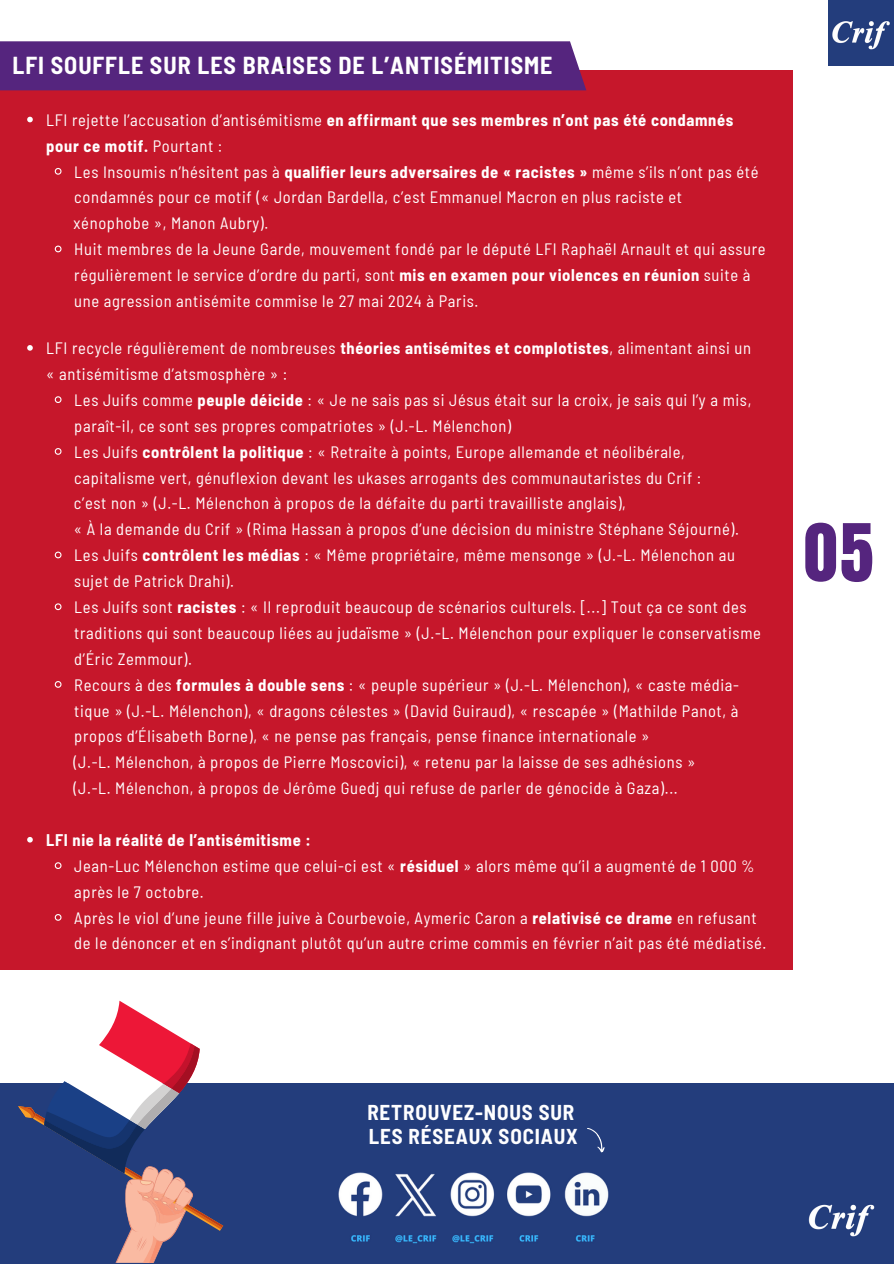
<style>
.page{position:relative;width:894px;height:1264px;background:#fff}
.page>*{position:absolute;margin:0;border:0;box-sizing:border-box;transform-origin:0 0}
.t1{font:67.5px "Anton";color:#55257e}
.t2{font:700 semi-condensed 24px "Barlow";letter-spacing:.04em;color:#fff}
.t3{font:700 semi-condensed 21px/24.8px "Barlow";letter-spacing:.04em;color:#fefeff}
.t4{font:21px "Open Sans";color:#000}
.t5{font:semi-condensed 16.5px/25.8px "Barlow";letter-spacing:.04em;color:#fff}
.t6{font:700 semi-condensed 16.5px/25.8px "Barlow";letter-spacing:.04em;color:#fff}
.s1{font-weight:400}
.s2{font-weight:700}
</style>
<div class="page">
<div style="left:0;top:1082px;width:893px;height:181px;background:#233d7c"></div>
<img style="left:808px;top:1204px;width:67px;height:33px">
<img style="left:338px;top:1172px;width:271px;height:72px">
<svg style="left:587px;top:1128px;width:18px;height:25px"></svg>
<img style="left:828px;top:0;width:65px;height:65px">
<div style="left:0;top:70px;width:792px;height:899px;background:#c6172b"></div>
<div style="left:0;top:41px;width:586px;height:49px;background:#55257e"></div>
<svg style="left:18px;top:1000px;width:205px;height:262px"></svg>
<svg style="left:27px;top:345px;width:6px;height:6px"></svg>
<svg style="left:54px;top:396px;width:8px;height:7px"></svg>
<svg style="left:54px;top:448px;width:8px;height:7px"></svg>
<svg style="left:54px;top:551px;width:8px;height:8px"></svg>
<svg style="left:54px;top:603px;width:8px;height:8px"></svg>
<svg style="left:54px;top:681px;width:8px;height:7px"></svg>
<svg style="left:27px;top:837px;width:6px;height:5px"></svg>
<svg style="left:54px;top:862px;width:8px;height:7px"></svg>
<svg style="left:54px;top:914px;width:8px;height:7px"></svg>
<svg style="left:27px;top:117px;width:6px;height:5px"></svg>
<svg style="left:54px;top:168px;width:8px;height:7px"></svg>
<svg style="left:54px;top:245px;width:8px;height:8px"></svg>
<p class="t2" style="left:12px;top:50px;width:541px">LFI SOUFFLE SUR LES BRAISES DE L’ANTISÉMITISME</p>
<p class="t4" style="left:279px;top:50px;width:8px">-</p>
<p class="t6" style="left:46px;top:106px;width:688px"><span class="s1">LFI rejette l’accusation d’antisémitisme</span> en affirmant que ses membres n’ont pas été condamnés pour ce motif. <span class="s1">Pourtant :</span></p>
<p class="t5" style="left:74px;top:158px;width:685px">Les Insoumis n’hésitent pas à <span class="s2">qualifier leurs adversaires de « racistes »</span> même s’ils n’ont pas été condamnés pour ce motif (« Jordan Bardella, c’est Emmanuel Macron en plus raciste et</p>
<h2 class="t5" style="left:74px;top:210px;width:196px">xénophobe », Manon Aubry).</h2>
<p class="t5" style="left:74px;top:236px;width:692px">Huit membres de la Jeune Garde, mouvement fondé par le député LFI Raphaël Arnault et qui assure régulièrement le service d’ordre du parti, sont <span class="s2">mis en examen pour violences en réunion</span> suite à une agression antisémite commise le 27 mai 2024 à Paris.</p>
<p class="t5" style="left:46px;top:334px;width:706px">LFI recycle régulièrement de nombreuses <span class="s2">théories antisémites et complotistes</span>, alimentant ainsi un « antisémitisme d’atsmosphère » :</p>
<p class="t5" style="left:74px;top:386px;width:678px">Les Juifs comme <span class="s2">peuple déicide</span> : « Je ne sais pas si Jésus était sur la croix, je sais qui l’y a mis, paraît-il, ce sont ses propres compatriotes » (J.-L. Mélenchon)</p>
<p class="t5" style="left:74px;top:438px;width:628px">Les Juifs <span class="s2">contrôlent la politique</span> : « Retraite à points, Europe allemande et néolibérale, capitalisme vert, génuflexion devant les ukases arrogants des communautaristes du Crif :</p>
<p class="t5" style="left:74px;top:490px;width:553px">c’est non » (J.-L. Mélenchon à propos de la défaite du parti travailliste anglais),</p>
<p class="t5" style="left:74px;top:516px;width:666px">« À la demande du Crif » (Rima Hassan à propos d’une décision du ministre Stéphane Séjourné).</p>
<p class="t5" style="left:74px;top:541px;width:662px">Les Juifs <span class="s2">contrôlent les médias</span> : « Même propriétaire, même mensonge » (J.-L. Mélenchon au sujet de Patrick Drahi).</p>
<p class="t5" style="left:74px;top:593px;width:688px">Les Juifs sont <span class="s2">racistes</span> : « Il reproduit beaucoup de scénarios culturels. [...] Tout ça ce sont des traditions qui sont beaucoup liées au judaïsme » (J.-L. Mélenchon pour expliquer le conservatisme d’Éric Zemmour).</p>
<p class="t5" style="left:74px;top:671px;width:666px;text-align:justify">Recours à des <span class="s2">formules à double sens</span> : « peuple supérieur » (J.-L. Mélenchon), « caste média&shy;tique » (J.-L. Mélenchon), « dragons célestes » (David Guiraud), « rescapée » (Mathilde Panot, à propos d’Élisabeth Borne), « ne pense pas français, pense finance internationale »</p>
<p class="t5" style="left:74px;top:748px;width:623px">(J.-L. Mélenchon, à propos de Pierre Moscovici), « retenu par la laisse de ses adhésions »</p>
<p class="t5" style="left:74px;top:774px;width:605px">(J.-L. Mélenchon, à propos de Jérôme Guedj qui refuse de parler de génocide à Gaza)...</p>
<p class="t6" style="left:46px;top:826px;width:266px">LFI nie la réalité de l’antisémitisme :</p>
<p class="t5" style="left:74px;top:852px;width:681px">Jean-Luc Mélenchon estime que celui-ci est « <span class="s2">résiduel</span> » alors même qu’il a augmenté de 1 000 % après le 7 octobre.</p>
<p class="t5" style="left:74px;top:904px;width:693px">Après le viol d’une jeune fille juive à Courbevoie, Aymeric Caron a <span class="s2">relativisé ce drame</span> en refusant de le dénoncer et en s’indignant plutôt qu’un autre crime commis en février n’ait pas été médiatisé.</p>
<p class="t1" style="left:803px;top:504px;width:71px">05</p>
<p class="t3" style="left:367px;top:1098px;width:212px">RETROUVEZ-NOUS SUR<br>LES RÉSEAUX SOCIAUX</p>
</div>
